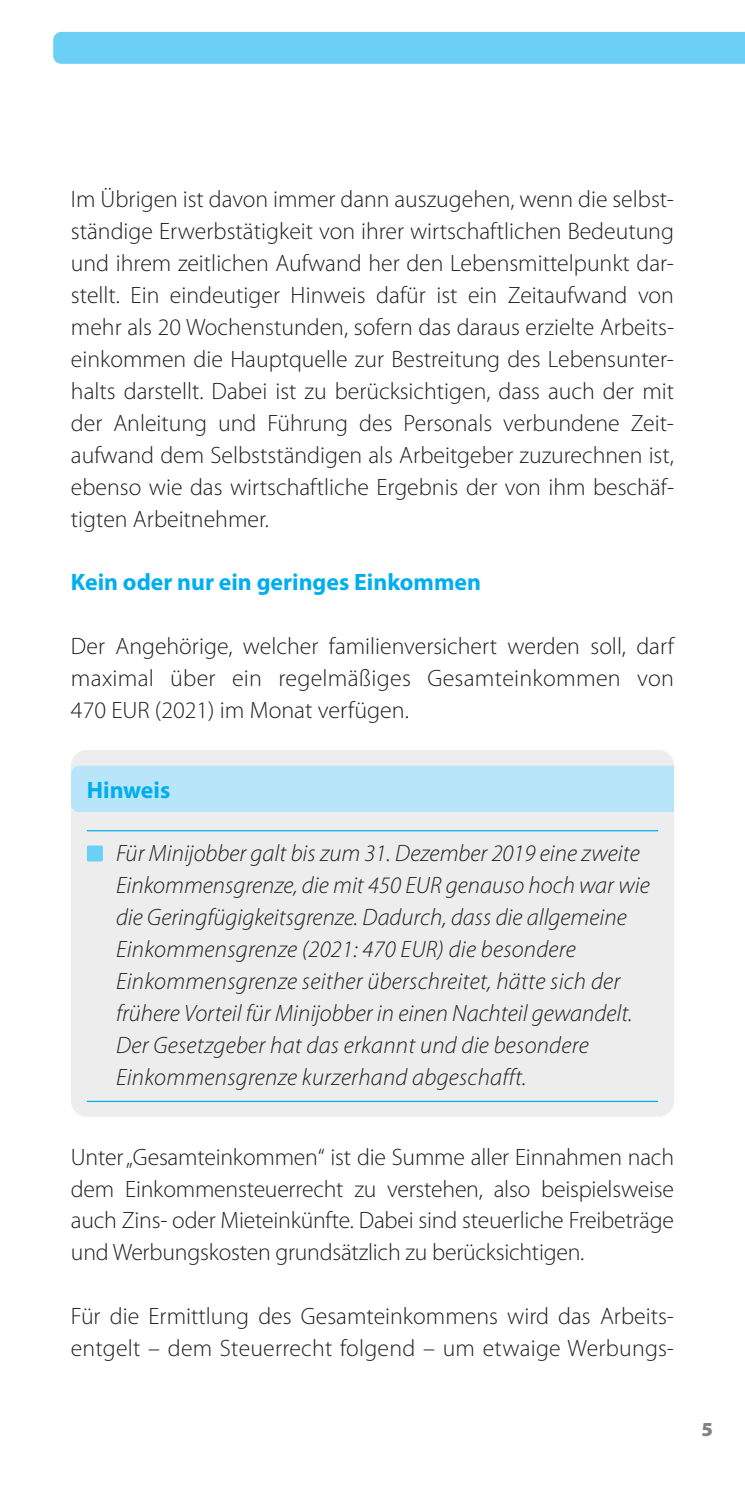
<style>
.page{position:relative;width:745px;height:1489px;background:#fff}
.page>*{position:absolute;margin:0;border:0;box-sizing:border-box;transform-origin:0 0}
.t1{font:300 23.75px/32px "Myriad Pro";color:#231f20;text-align:justify}
.t2{font:italic 300 23.75px/32px "Myriad Pro";color:#231f20}
.t3{font:700 23.75px "Myriad Pro";color:#00aeef}
.t4{font:900 20px "Myriad Pro";color:#808285}
</style>
<div class="page">
<div style="left:53px;top:32px;width:691px;height:32px;background:#6bcff6"></div>
<div style="left:71px;top:750px;width:602px;height:366px;background:#ecedec;border-radius:16px"></div>
<div style="left:71px;top:766px;width:602px;height:46px;background:#b9e5fa"></div>
<hr style="left:87px;top:830px;width:570px;height:1px;background:#00aeef">
<hr style="left:87px;top:1100px;width:570px;height:1px;background:#00aeef">
<div style="left:87px;top:845px;width:16px;height:16px;background:#6bcff6;border-radius:2px"></div>
<p class="t1" style="left:71px;top:184px;width:604px">Im Übrigen ist davon immer dann auszugehen, wenn die selbst&shy;ständige Erwerbstätigkeit von ihrer wirtschaftlichen Bedeutung und ihrem zeitlichen Aufwand her den Lebensmittelpunkt dar&shy;stellt. Ein eindeutiger Hinweis dafür ist ein Zeitaufwand von mehr als 20 Wochenstunden, sofern das daraus erzielte Arbeits&shy;einkommen die Hauptquelle zur Bestreitung des Lebensunter&shy;halts darstellt. Dabei ist zu berücksichtigen, dass auch der mit der Anleitung und Führung des Personals verbundene Zeit&shy;aufwand dem Selbstständigen als Arbeitgeber zuzurechnen ist, ebenso wie das wirtschaftliche Ergebnis der von ihm beschäf&shy;tigten Arbeitnehmer.</p>
<p class="t3" style="left:71px;top:569px;width:411px">Kein oder nur ein geringes Einkommen</p>
<p class="t1" style="left:71px;top:630px;width:604px">Der Angehörige, welcher familienversichert werden soll, darf maximal über ein regelmäßiges Gesamteinkommen von 470 EUR (2021) im Monat verfügen.</p>
<p class="t3" style="left:87px;top:776px;width:85px">Hinweis</p>
<p class="t2" style="left:116px;top:838px;width:535px">Für Minijobber galt bis zum 31. Dezember 2019 eine zweite Einkommensgrenze, die mit 450 EUR genauso hoch war wie die Geringfügigkeitsgrenze. Dadurch, dass die allgemeine Einkommensgrenze (2021: 470 EUR) die besondere Einkommensgrenze seither überschreitet, hätte sich der frühere Vorteil für Minijobber in einen Nachteil gewandelt.<br>Der Gesetzgeber hat das erkannt und die besondere Einkommensgrenze kurzerhand abgeschafft.</p>
<p class="t1" style="left:71px;top:1141px;width:604px">Unter „Gesamteinkommen“ ist die Summe aller Einnahmen nach dem Einkommensteuerrecht zu verstehen, also beispielsweise auch Zins- oder Mieteinkünfte. Dabei sind steuerliche Freibeträge und Werbungskosten grundsätzlich zu berücksichtigen.</p>
<p class="t1" style="left:71px;top:1300px;width:604px">Für die Ermittlung des Gesamteinkommens wird das Arbeits&shy;entgelt – dem Steuerrecht folgend – um etwaige Werbungs-</p>
<p class="t4" style="left:701px;top:1417px;width:13px">5</p>
</div>
